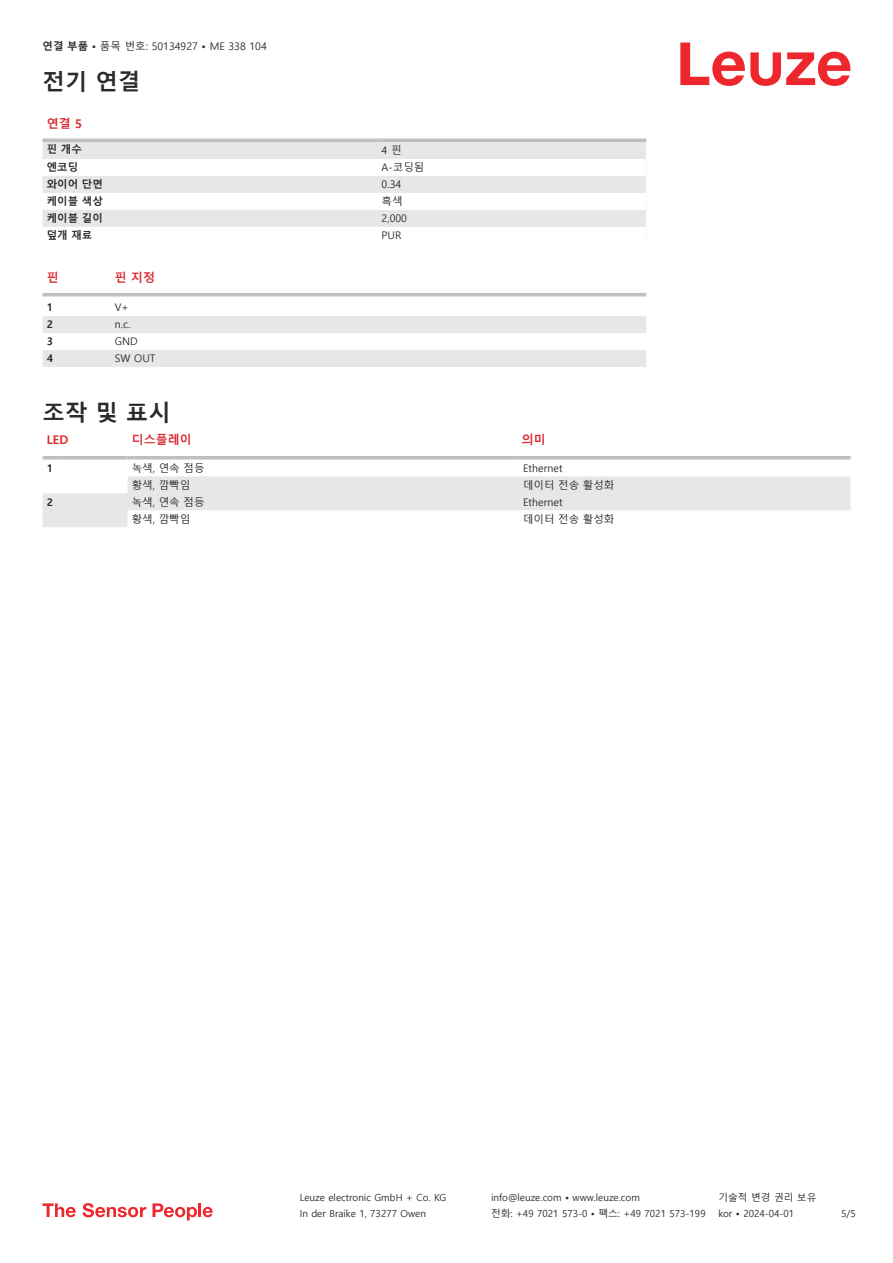
<style>
.page{position:relative;width:893px;height:1263px;background:#fff}
.page>*{position:absolute;margin:0;border:0;box-sizing:border-box;transform-origin:0 0}
.t1{font:700 22.5px "Malgun Gothic";color:#2b292a}
.t2{font:700 12px "Malgun Gothic";color:#db2a30}
.t3{font:10.5px "Malgun Gothic";color:#2b292a}
.t4{font:700 10.5px "Malgun Gothic";color:#2b292a}
.t5{font:9.75px "Malgun Gothic";color:#2b292a}
.s1{font-weight:700}
</style>
<div class="page">
<svg style="left:680px;top:43px;width:170px;height:43px"></svg>
<svg style="left:43px;top:138px;width:603px;height:1px"></svg>
<svg style="left:43px;top:142px;width:335px;height:85px;fill:#e6e7e9"></svg>
<hr style="left:43px;top:139px;width:335px;height:3px;background:#bdbfc1">
<hr style="left:378px;top:139px;width:268px;height:3px;background:#bdbfc1">
<div style="left:378px;top:142px;width:268px;height:17px;background:#e6e7e9"></div>
<div style="left:378px;top:176px;width:268px;height:17px;background:#e6e7e9"></div>
<div style="left:378px;top:210px;width:268px;height:17px;background:#e6e7e9"></div>
<svg style="left:43px;top:296px;width:603px;height:1px"></svg>
<svg style="left:43px;top:316px;width:603px;height:51px"></svg>
<hr style="left:43px;top:293px;width:68px;height:3px;background:#bdbfc1">
<hr style="left:111px;top:293px;width:267px;height:3px;background:#bdbfc1">
<hr style="left:378px;top:293px;width:268px;height:3px;background:#bdbfc1">
<svg style="left:43px;top:459px;width:807px;height:1px"></svg>
<svg style="left:43px;top:476px;width:807px;height:51px"></svg>
<hr style="left:43px;top:456px;width:21px;height:3px;background:#bdbfc1">
<hr style="left:64px;top:456px;width:64px;height:3px;background:#bdbfc1">
<hr style="left:128px;top:456px;width:391px;height:3px;background:#bdbfc1">
<hr style="left:519px;top:456px;width:331px;height:3px;background:#bdbfc1">
<svg style="left:43px;top:1203px;width:33px;height:14px"></svg>
<svg style="left:83px;top:1203px;width:63px;height:14px"></svg>
<svg style="left:153px;top:1203px;width:44px;height:17px"></svg>
<hr style="left:198px;top:1203px;width:3px;height:14px;background:#ed272d">
<svg style="left:203px;top:1207px;width:10px;height:10px"></svg>
<p class="t3" style="left:43px;top:41px;width:226px"><span class="s1">연결 부품 •</span> 품목 번호: 50134927 <span class="s1">•</span> ME 338 104</p>
<h1 class="t1" style="left:43px;top:69px;width:99px">전기 연결</h1>
<p class="t2" style="left:47px;top:116px;width:37px">연결 5</p>
<p class="t4" style="left:47px;top:143px;width:37px">핀 개수</p>
<p class="t3" style="left:382px;top:145px;width:21px">4 핀</p>
<p class="t4" style="left:47px;top:161px;width:33px">엔코딩</p>
<p class="t3" style="left:382px;top:161px;width:44px">A-코딩됨</p>
<p class="t4" style="left:47px;top:178px;width:58px">와이어 단면</p>
<p class="t3" style="left:382px;top:178px;width:21px">0.34</p>
<p class="t4" style="left:47px;top:195px;width:58px">케이블 색상</p>
<p class="t3" style="left:382px;top:195px;width:22px">흑색</p>
<p class="t4" style="left:47px;top:212px;width:58px">케이블 길이</p>
<p class="t3" style="left:382px;top:212px;width:27px">2,000</p>
<p class="t4" style="left:47px;top:229px;width:47px">덮개 재료</p>
<p class="t3" style="left:382px;top:229px;width:21px">PUR</p>
<p class="t2" style="left:47px;top:271px;width:13px">핀</p>
<p class="t2" style="left:115px;top:271px;width:42px">핀 지정</p>
<p class="t4" style="left:47px;top:301px;width:8px">1</p>
<p class="t3" style="left:115px;top:302px;width:16px">V+</p>
<p class="t4" style="left:47px;top:318px;width:8px">2</p>
<p class="t3" style="left:115px;top:319px;width:17px">n.c.</p>
<p class="t4" style="left:47px;top:335px;width:8px">3</p>
<p class="t3" style="left:115px;top:335px;width:24px">GND</p>
<p class="t4" style="left:47px;top:352px;width:8px">4</p>
<p class="t3" style="left:115px;top:352px;width:42px">SW OUT</p>
<h1 class="t1" style="left:43px;top:400px;width:130px">조작 및 표시</h1>
<p class="t2" style="left:47px;top:433px;width:23px">LED</p>
<p class="t2" style="left:132px;top:432px;width:61px">디스플레이</p>
<p class="t2" style="left:522px;top:432px;width:25px">의미</p>
<p class="t4" style="left:47px;top:462px;width:8px">1</p>
<p class="t3" style="left:132px;top:462px;width:74px">녹색, 연속 점등</p>
<p class="t3" style="left:523px;top:462px;width:41px">Ethernet</p>
<p class="t3" style="left:132px;top:479px;width:60px">황색, 깜빡임</p>
<p class="t3" style="left:523px;top:479px;width:93px">데이터 전송 활성화</p>
<p class="t4" style="left:47px;top:496px;width:8px">2</p>
<p class="t3" style="left:132px;top:496px;width:74px">녹색, 연속 점등</p>
<p class="t3" style="left:523px;top:496px;width:41px">Ethernet</p>
<p class="t3" style="left:132px;top:513px;width:60px">황색, 깜빡임</p>
<p class="t3" style="left:523px;top:513px;width:93px">데이터 전송 활성화</p>
<p class="t5" style="left:300px;top:1192px;width:148px">Leuze electronic GmbH + Co. KG</p>
<p class="t5" style="left:491px;top:1192px;width:150px">info@leuze.com • www.leuze.com</p>
<p class="t5" style="left:718px;top:1192px;width:100px">기술적 변경 권리 보유</p>
<p class="t5" style="left:300px;top:1208px;width:128px">In der Braike 1, 73277 Owen</p>
<p class="t5" style="left:491px;top:1208px;width:216px">전화: +49 7021 573-0 • 팩스: +49 7021 573-199</p>
<p class="t5" style="left:718px;top:1208px;width:77px">kor • 2024-04-01</p>
<p class="t5" style="left:841px;top:1208px;width:16px">5/5</p>
</div>
